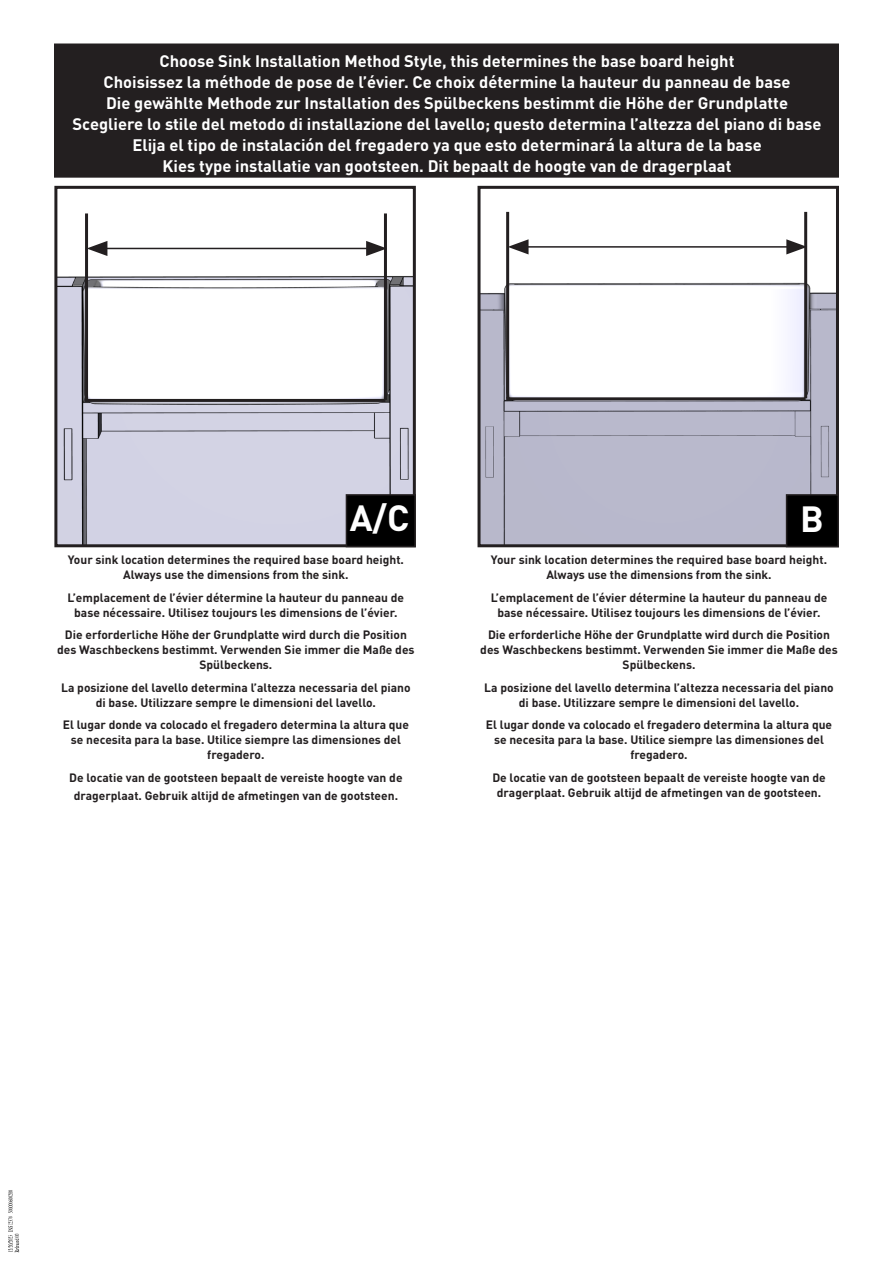
<style>
.page{position:relative;width:893px;height:1263px;background:#fff}
.page>*{position:absolute;margin:0;border:0;box-sizing:border-box;transform-origin:0 0}
.t1{font:700 36px "DIN Pro";color:#fff}
.t2{font:700 16.5px "DIN Pro";color:#fff}
.t3{font:700 12px/15px "DIN Pro";color:#231f20;text-align:center}
</style>
<div class="page">
<svg style="left:54px;top:185px;width:362px;height:363px"></svg>
<svg style="left:477px;top:185px;width:362px;height:363px"></svg>
<hr style="left:85px;top:213px;width:3px;height:187px;background:#231f20">
<hr style="left:384px;top:213px;width:3px;height:187px;background:#231f20">
<hr style="left:106px;top:248px;width:262px;height:1px;background:#231f20">
<svg style="left:88px;top:241px;width:19px;height:15px"></svg>
<svg style="left:366px;top:241px;width:18px;height:15px"></svg>
<hr style="left:85px;top:399px;width:300px;height:3px;background:#231f20">
<hr style="left:506px;top:212px;width:3px;height:186px;background:#231f20">
<hr style="left:804px;top:212px;width:3px;height:186px;background:#231f20">
<hr style="left:527px;top:246px;width:261px;height:2px;background:#231f20">
<svg style="left:509px;top:239px;width:20px;height:15px"></svg>
<svg style="left:786px;top:239px;width:19px;height:15px"></svg>
<hr style="left:506px;top:397px;width:300px;height:3px;background:#231f20">
<div style="left:55px;top:44px;width:783px;height:133px;background:#231f20"></div>
<div style="left:54px;top:44px;width:785px;height:134px;border:2px solid #231f20"></div>
<div style="left:346px;top:495px;width:69px;height:51px;background:#000"></div>
<div style="left:346px;top:494px;width:70px;height:53px;border:2px solid #231f20"></div>
<div style="left:787px;top:495px;width:51px;height:51px;background:#000"></div>
<div style="left:786px;top:494px;width:53px;height:53px;border:2px solid #231f20"></div>
<svg style="left:8px;top:1190px;width:11px;height:62px"></svg>
<p class="t2" style="left:160px;top:48px;width:576px">Choose Sink Installation Method Style, this determines the base board height</p>
<p class="t2" style="left:104px;top:69px;width:688px">Choisissez la méthode de pose de l’évier. Ce choix détermine la hauteur du panneau de base</p>
<p class="t2" style="left:106px;top:90px;width:683px">Die gewählte Methode zur Installation des Spülbeckens bestimmt die Höhe der Grundplatte</p>
<p class="t2" style="left:73px;top:111px;width:750px">Scegliere lo stile del metodo di installazione del lavello; questo determina l’altezza del piano di base</p>
<p class="t2" style="left:132px;top:132px;width:631px">Elija el tipo de instalación del fregadero ya que esto determinará la altura de la base</p>
<p class="t2" style="left:163px;top:153px;width:570px">Kies type installatie van gootsteen. Dit bepaalt de hoogte van de dragerplaat</p>
<p class="t1" style="left:350px;top:489px;width:61px">A/C</p>
<p class="t1" style="left:800px;top:491px;width:25px">B</p>
<p class="t3" style="left:491px;top:552px;width:338px">Your sink location determines the required base board height.<br>Always use the dimensions from the sink.</p>
<p class="t3" style="left:491px;top:589px;width:338px">L’emplacement de l’évier détermine la hauteur du panneau de base nécessaire. Utilisez toujours les dimensions de l’évier.</p>
<p class="t3" style="left:480px;top:627px;width:359px">Die erforderliche Höhe der Grundplatte wird durch die Position des Waschbeckens bestimmt. Verwenden Sie immer die Maße des<br>Spülbeckens.</p>
<p class="t3" style="left:484px;top:679px;width:351px">La posizione del lavello determina l’altezza necessaria del piano di base. Utilizzare sempre le dimensioni del lavello.</p>
<p class="t3" style="left:486px;top:717px;width:348px">El lugar donde va colocado el fregadero determina la altura que se necesita para la base. Utilice siempre las dimensiones del fregadero.</p>
<p class="t3" style="left:492px;top:769px;width:335px">De locatie van de gootsteen bepaalt de vereiste hoogte van de dragerplaat. Gebruik altijd de afmetingen van de gootsteen.</p>
<p class="t3" style="left:68px;top:552px;width:338px">Your sink location determines the required base board height.<br>Always use the dimensions from the sink.</p>
<p class="t3" style="left:68px;top:589px;width:338px">L’emplacement de l’évier détermine la hauteur du panneau de base nécessaire. Utilisez toujours les dimensions de l’évier.</p>
<p class="t3" style="left:57px;top:627px;width:359px">Die erforderliche Höhe der Grundplatte wird durch die Position des Waschbeckens bestimmt. Verwenden Sie immer die Maße des<br>Spülbeckens.</p>
<p class="t3" style="left:61px;top:679px;width:351px">La posizione del lavello determina l’altezza necessaria del piano di base. Utilizzare sempre le dimensioni del lavello.</p>
<p class="t3" style="left:63px;top:717px;width:348px">El lugar donde va colocado el fregadero determina la altura que se necesita para la base. Utilice siempre las dimensiones del fregadero.</p>
<p class="t3" style="left:69px;top:768px;width:335px;line-height:18px">De locatie van de gootsteen bepaalt de vereiste hoogte van de dragerplaat. Gebruik altijd de afmetingen van de gootsteen.</p>
</div>
